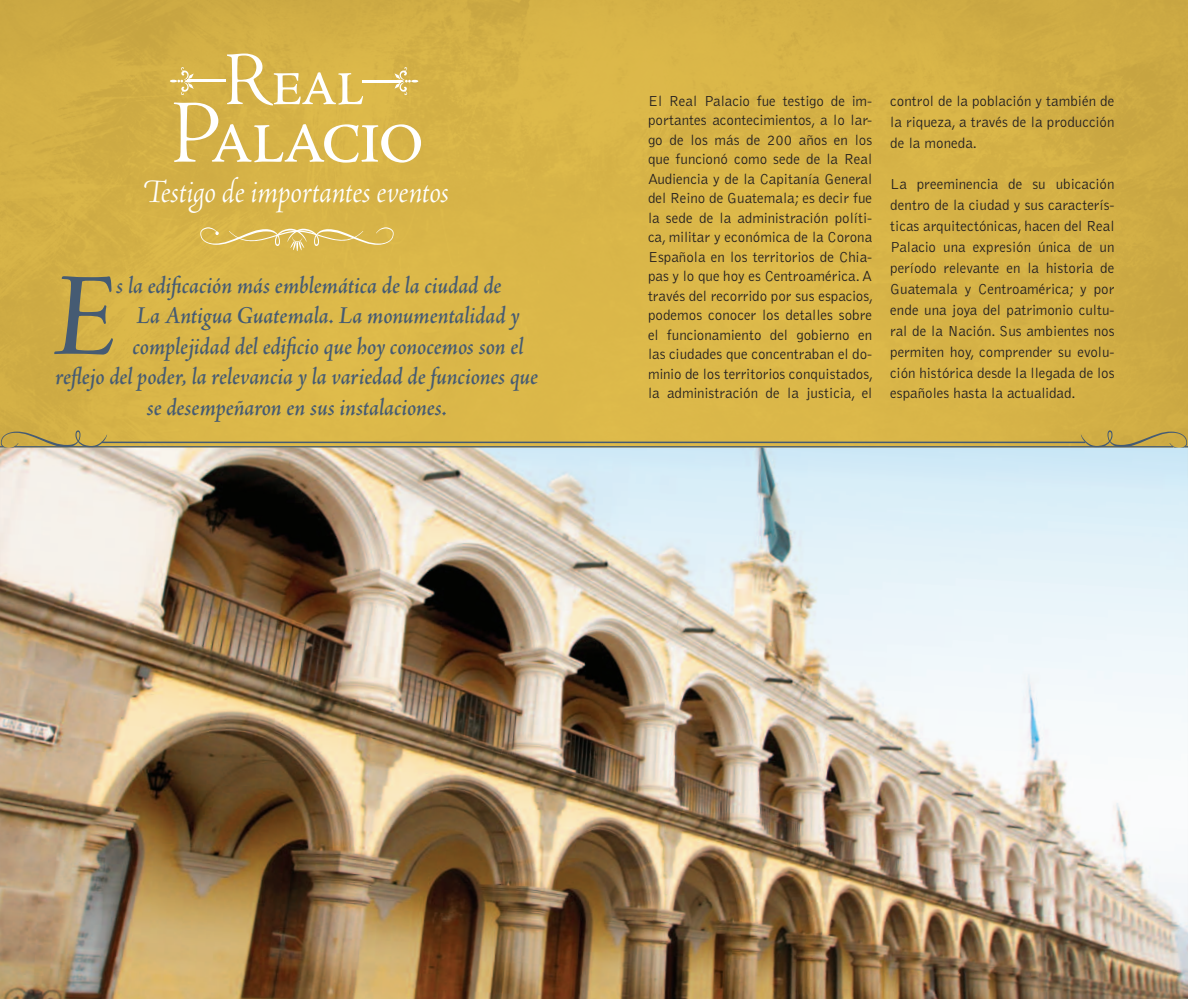
<style>
.page{position:relative;width:1188px;height:999px;background:#fff}
.page>*{position:absolute;margin:0;border:0;box-sizing:border-box;transform-origin:0 0}
.t1{font:124.65px "Adobe Jenson MM It 506 72";color:#455b73}
.t2{font:93.75px "Adobe Jenson MM SC 371 62";letter-spacing:-.03em;color:#fff}
.t3{font:79.5px "Adobe Jenson MM SC 371 52";color:#fff}
.t4{font:34.5px "Adobe Jenson MM Sw 371 23";letter-spacing:-.03em;color:#fff}
.t5{font:25.5px "Adobe Jenson MM It 506 17";color:#455b73}
.t6{font:300 15px/19.5px "Bell Gothic";color:#231f20;text-align:justify}
</style>
<div class="page">
<img style="left:0;top:0;width:1188px;height:446px">
<svg style="left:200px;top:227px;width:194px;height:24px;background:#ddbf61"></svg>
<hr style="left:91px;top:446px;width:1006px;height:2px;background:#455b73">
<hr style="left:102px;top:442px;width:983px;height:1px;background:#455b73">
<svg style="left:1081px;top:430px;width:107px;height:18px;background:#b79f4f"></svg>
<svg style="left:0;top:430px;width:107px;height:18px;background:#baa14f"></svg>
<hr style="left:187px;top:80px;width:39px;height:2px;background:#fff">
<svg style="left:170px;top:67px;width:24px;height:28px"></svg>
<hr style="left:363px;top:80px;width:38px;height:3px;background:#fff">
<svg style="left:395px;top:67px;width:23px;height:28px"></svg>
<img style="left:0;top:448px;width:1188px;height:551px">
<h3 class="t3" style="left:224px;top:38px;width:142px">Real</h3>
<h2 class="t2" style="left:171px;top:83px;width:255px">Palacio</h2>
<h3 class="t4" style="left:143px;top:174px;width:309px">Testigo de importantes eventos</h3>
<h1 class="t1" style="left:53px;top:251px;width:65px">E</h1>
<h3 class="t5" style="left:116px;top:272px;width:387px">s la edificación más emblemática de la ciudad de</h3>
<h3 class="t5" style="left:136px;top:302px;width:385px">La Antigua Guatemala. La monumentalidad y</h3>
<h3 class="t5" style="left:133px;top:333px;width:392px">complejidad del edificio que hoy conocemos son el</h3>
<h3 class="t5" style="left:56px;top:363px;width:484px">reflejo del poder, la relevancia y la variedad de funciones que</h3>
<h3 class="t5" style="left:147px;top:394px;width:302px">se desempeñaron en sus instalaciones.</h3>
<p class="t6" style="left:648px;top:91px;width:227px">El Real Palacio fue testigo de im&shy;portantes acontecimientos, a lo lar&shy;go de los más de 200 años en los que funcionó como sede de la Real Audiencia y de la Capitanía General del Reino de Guatemala; es decir fue la sede de la administración políti&shy;ca, militar y económica de la Corona Española en los territorios de Chia&shy;pas y lo que hoy es Centroamérica. A través del recorrido por sus espacios, podemos conocer los detalles sobre el funcionamiento del gobierno en las ciudades que concentraban el do&shy;minio de los territorios conquistados, la administración de la justicia, el</p>
<p class="t6" style="left:890px;top:91px;width:226px;line-height:20.9px">control de la población y también de la riqueza, a través de la producción de la moneda.</p>
<p class="t6" style="left:890px;top:174px;width:226px;line-height:20.9px">La preeminencia de su ubicación dentro de la ciudad y sus caracterís&shy;ticas arquitectónicas, hacen del Real Palacio una expresión única de un período relevante en la historia de Guatemala y Centroamérica; y por ende una joya del patrimonio cultu&shy;ral de la Nación. Sus ambientes nos permiten hoy, comprender su evolu&shy;ción histórica desde la llegada de los españoles hasta la actualidad.</p>
</div>
